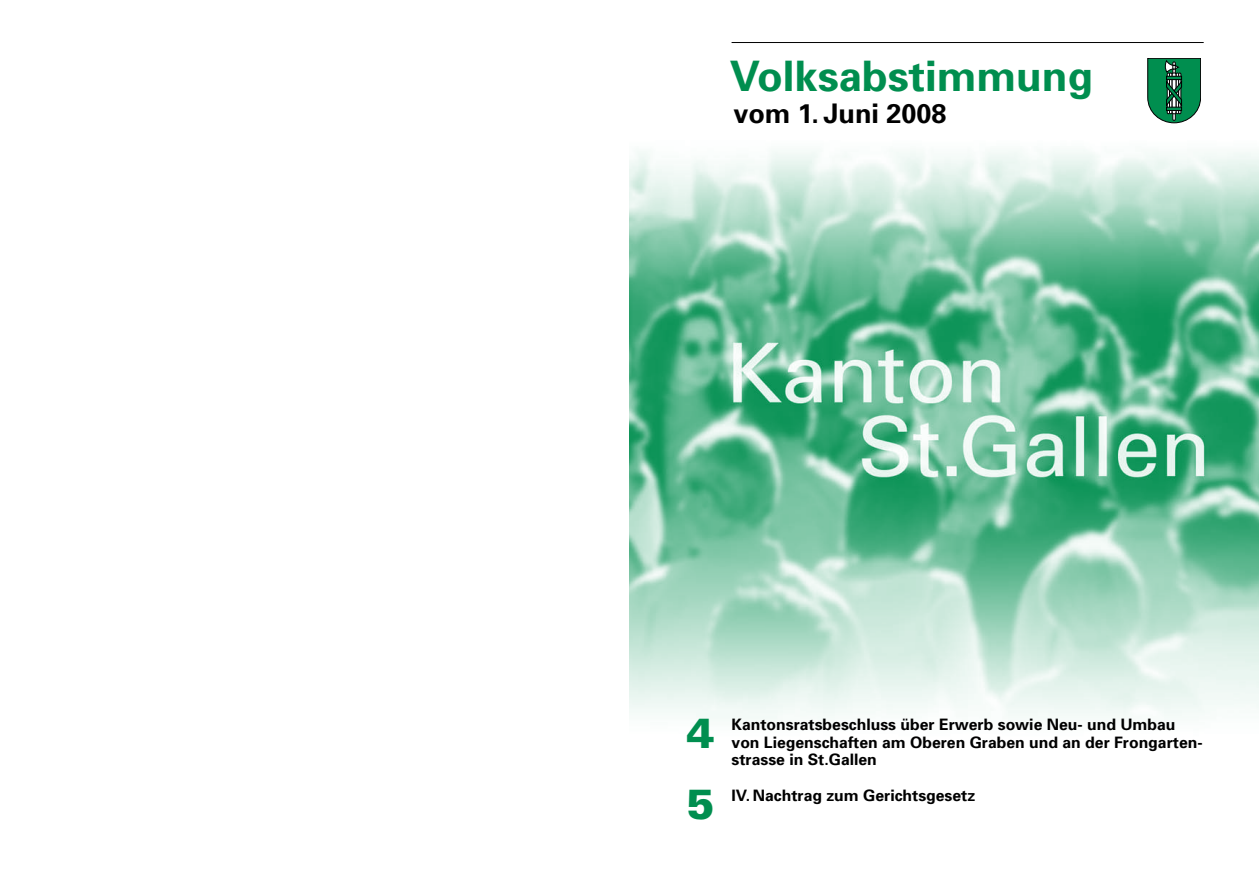
<style>
.page{position:relative;width:1259px;height:893px;background:#fff}
.page>*{position:absolute;margin:0;border:0;box-sizing:border-box;transform-origin:0 0}
.t1{font:900 42.3px/71.4px "Univers";color:#008e4f}
.t2{font:700 42px "Univers";color:#008e4f}
.t3{font:700 27px "Univers";color:#000}
.t4{font:700 15.75px/17.9px "Univers";color:#000}
</style>
<div class="page">
<img style="left:629px;top:42px;width:630px;height:677px">
<svg style="left:1147px;top:58px;width:54px;height:65px;background:#24855a"></svg>
<hr style="left:731px;top:42px;width:472px;height:1px;background:#000">
<h2 class="t2" style="left:730px;top:51px;width:365px">Volksabstimmung</h2>
<h3 class="t3" style="left:733px;top:97px;width:215px">vom 1. Juni 2008</h3>
<h1 class="t1" style="left:686px;top:696px;width:30px">4<br>5</h1>
<p class="t4" style="left:731px;top:715px;width:472px">Kantonsratsbeschluss über Erwerb sowie Neu- und Umbau von Liegenschaften am Oberen Graben und an der Frongarten&shy;strasse in St.Gallen</p>
<p class="t4" style="left:731px;top:787px;width:245px">IV. Nachtrag zum Gerichtsgesetz</p>
</div>
